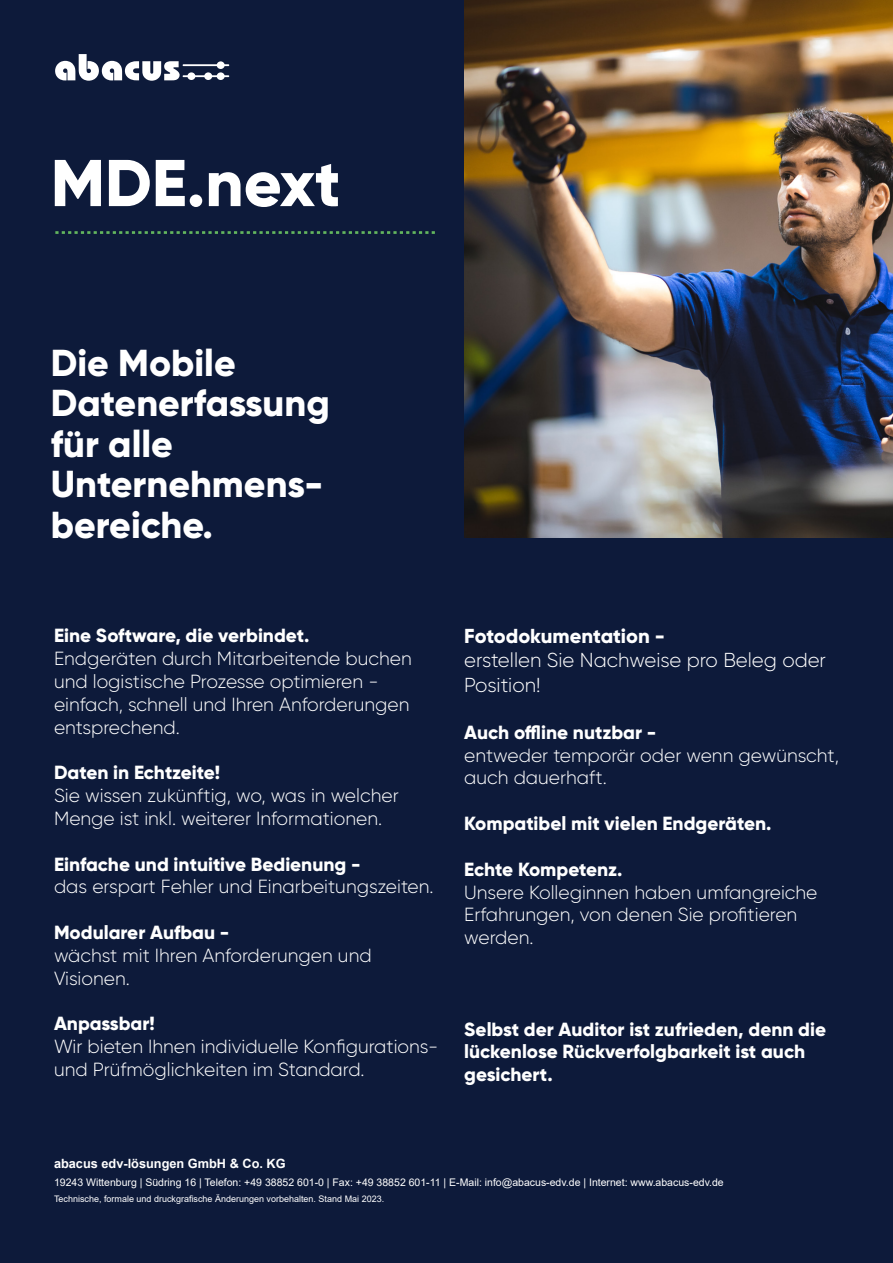
<style>
.page{position:relative;width:893px;height:1263px;background:#0d1a3a}
.page>*{position:absolute;margin:0;border:0;box-sizing:border-box;transform-origin:0 0}
.t1{font:800 66px "Gilroy";color:#fff}
.t2{font:800 37.5px/40.5px "Gilroy";color:#fff}
.t3{font:300 20.25px/24.3px "Gilroy";color:#fff}
.t4{font:800 20.25px "Gilroy";color:#fff}
.t5{font:300 19.05px/22.8px "Gilroy";color:#fff}
.t6{font:800 19.05px/22.8px "Gilroy";color:#fff}
.t7{font:700 12.75px "Arial";color:#fff}
.t8{font:10.5px "Arial";color:#fff}
.t9{font:9px "Arial";color:#fff}
</style>
<div class="page">
<svg style="left:55px;top:231px;width:380px;height:3px"></svg>
<svg style="left:55px;top:54px;width:125px;height:27px"></svg>
<div style="left:217px;top:72px;width:8px;height:8px;background:#fff;border-radius:50%"></div>
<div style="left:217px;top:61px;width:8px;height:8px;background:#fff;border-radius:50%"></div>
<div style="left:204px;top:72px;width:8px;height:8px;background:#fff;border-radius:50%"></div>
<div style="left:187px;top:72px;width:8px;height:8px;background:#fff;border-radius:50%"></div>
<hr style="left:183px;top:64px;width:46px;height:2px;background:#fff">
<hr style="left:183px;top:75px;width:46px;height:2px;background:#fff">
<img style="left:464px;top:0;width:429px;height:538px">
<h1 class="t1" style="left:51px;top:141px;width:291px">MDE.next</h1>
<h2 class="t2" style="left:51px;top:342px;width:280px">Die Mobile<br>Datenerfassung für alle<br>Unternehmens&shy;bereiche.</h2>
<p class="t6" style="left:54px;top:624px;width:257px">Eine Software, die verbindet.</p>
<p class="t5" style="left:54px;top:647px;width:359px">Endgeräten durch Mitarbeitende buchen und logistische Prozesse optimieren - einfach, schnell und Ihren Anforderungen entsprechend.</p>
<p class="t6" style="left:54px;top:761px;width:168px">Daten in Echtzeite!</p>
<p class="t5" style="left:54px;top:784px;width:346px">Sie wissen zukünftig, wo, was in welcher<br>Menge ist inkl. weiterer Informationen.</p>
<p class="t6" style="left:54px;top:852px;width:308px">Einfache und intuitive Bedienung -</p>
<p class="t5" style="left:54px;top:875px;width:381px">das erspart Fehler und Einarbeitungszeiten.</p>
<p class="t6" style="left:54px;top:921px;width:177px">Modularer Aufbau -</p>
<p class="t5" style="left:54px;top:944px;width:319px">wächst mit Ihren Anforderungen und<br>Visionen.</p>
<p class="t6" style="left:54px;top:1012px;width:102px">Anpassbar!</p>
<p class="t5" style="left:54px;top:1035px;width:386px">Wir bieten Ihnen individuelle Konfigurations&shy;und Prüfmöglichkeiten im Standard.</p>
<p class="t4" style="left:464px;top:623px;width:202px">Fotodokumentation -</p>
<p class="t3" style="left:464px;top:648px;width:363px">erstellen Sie Nachweise pro Beleg oder<br>Position!</p>
<p class="t6" style="left:464px;top:721px;width:194px">Auch offline nutzbar -</p>
<p class="t5" style="left:464px;top:743px;width:376px">entweder temporär oder wenn gewünscht, auch dauerhaft.</p>
<p class="t6" style="left:464px;top:812px;width:309px">Kompatibel mit vielen Endgeräten.</p>
<p class="t6" style="left:464px;top:858px;width:160px">Echte Kompetenz.</p>
<p class="t5" style="left:464px;top:880px;width:355px">Unsere Kolleginnen haben umfangreiche<br>Erfahrungen, von denen Sie profitieren werden.</p>
<p class="t6" style="left:464px;top:1017px;width:363px">Selbst der Auditor ist zufrieden, denn die lückenlose Rückverfolgbarkeit ist auch gesichert.</p>
<p class="t7" style="left:54px;top:1154px;width:233px">abacus edv-lösungen GmbH &amp; Co. KG</p>
<p class="t8" style="left:54px;top:1175px;width:671px">19243 Wittenburg | Südring 16 | Telefon: +49 38852 601-0 | Fax: +49 38852 601-11 | E-Mail: info@abacus-edv.de | Internet: www.abacus-edv.de</p>
<p class="t9" style="left:54px;top:1193px;width:332px">Technische, formale und druckgrafische Änderungen vorbehalten. Stand Mai 2023.</p>
</div>
